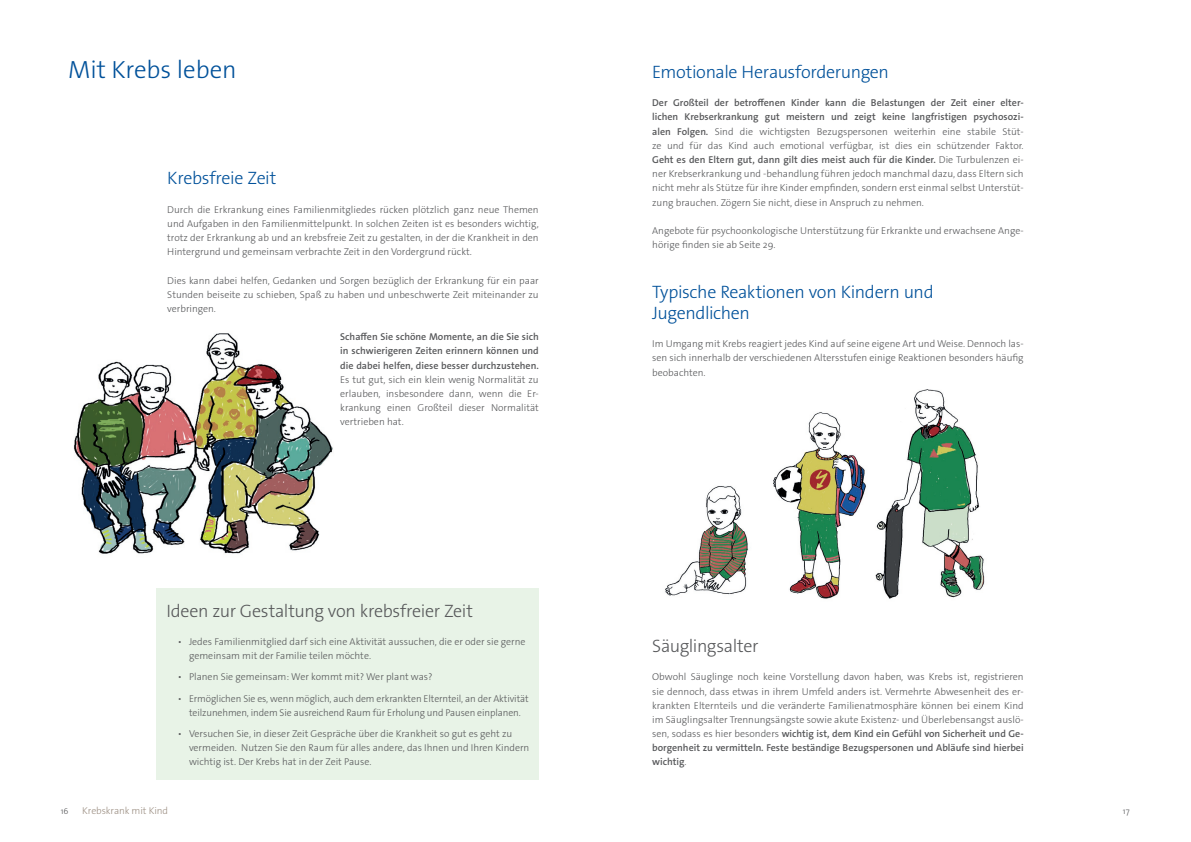
<style>
.page{position:relative;width:1191px;height:842px;background:#fff}
.page>*{position:absolute;margin:0;border:0;box-sizing:border-box;transform-origin:0 0}
.t1{font:300 25px "The Sans Os F";color:#01519a}
.t2{font:300 18px/21.3px "The Sans Os F";letter-spacing:-.02em;color:#01519a}
.t3{font:300 18px "The Sans Os F";letter-spacing:-.02em;color:#57585a}
.t4{font:300 10px/14.2px "The Sans Os F";color:#57585a;text-align:justify}
.t5{font:600 10px/14.2px "The Sans Os F";color:#57585a;text-align:justify}
.t6{font:300 10px "The Sans Os F";letter-spacing:-.01em;color:#9d9084}
.t7{font:300 8.5px "The Sans Os F";color:#57585a}
.s1{font-weight:600}
</style>
<div class="page">
<img style="left:74px;top:333px;width:259px;height:221px">
<div style="left:156px;top:588px;width:383px;height:192px;background:#e8f3e7"></div>
<img style="left:665px;top:389px;width:320px;height:210px">
<h1 class="t1" style="left:68px;top:53px;width:170px">Mit Krebs leben</h1>
<h2 class="t2" style="left:167px;top:168px;width:111px">Krebsfreie Zeit</h2>
<p class="t4" style="left:167px;top:202px;width:373px">Durch die Erkrankung eines Familienmitgliedes rücken plötzlich ganz neue Themen und Aufgaben in den Familienmittelpunkt. In solchen Zeiten ist es besonders wichtig, trotz der Erkrankung ab und an krebsfreie Zeit zu gestalten, in der die Krankheit in den Hintergrund und gemeinsam verbrachte Zeit in den Vordergrund rückt.</p>
<p class="t4" style="left:167px;top:273px;width:373px">Dies kann dabei helfen, Gedanken und Sorgen bezüglich der Erkrankung für ein paar Stunden beiseite zu schieben, Spaß zu haben und unbeschwerte Zeit miteinander zu verbringen.</p>
<p class="t5" style="left:340px;top:330px;width:200px">Schaffen Sie schöne Momente, an die Sie sich in schwierigeren Zeiten erinnern können und die dabei helfen, diese besser durchzustehen.</p>
<p class="t4" style="left:340px;top:372px;width:200px">Es tut gut, sich ein klein wenig Normalität zu erlauben, insbesondere dann, wenn die Er&shy;krankung einen Großteil dieser Normalität vertrieben hat.</p>
<h2 class="t3" style="left:166px;top:599px;width:308px">Ideen zur Gestaltung von krebsfreier Zeit</h2>
<p class="t4" style="left:189px;top:635px;width:338px;text-indent:-11px">• Jedes Familienmitglied darf sich eine Aktivität aussuchen, die er oder sie gerne gemeinsam mit der Familie teilen möchte.</p>
<p class="t4" style="left:178px;top:670px;width:256px">• Planen Sie gemeinsam: Wer kommt mit? Wer plant was?</p>
<p class="t4" style="left:178px;top:691px;width:352px;text-align:center">• Ermöglichen Sie es, wenn möglich, auch dem erkrankten Elternteil, an der Aktivität teilzunehmen, indem Sie ausreichend Raum für Erholung und Pausen einplanen.</p>
<p class="t4" style="left:189px;top:727px;width:342px;text-align:left;text-indent:-11px">• Versuchen Sie, in dieser Zeit Gespräche über die Krankheit so gut es geht zu vermeiden. Nutzen Sie den Raum für alles andere, das Ihnen und Ihren Kindern wichtig ist. Der Krebs hat in der Zeit Pause.</p>
<h2 class="t2" style="left:652px;top:61px;width:238px">Emotionale Herausforderungen</h2>
<p class="t4" style="left:652px;top:96px;width:373px"><span class="s1">Der Großteil der betroffenen Kinder kann die Belastungen der Zeit einer elter&shy;lichen Krebserkrankung gut meistern und zeigt keine langfristigen psychosozi&shy;alen Folgen.</span> Sind die wichtigsten Bezugspersonen weiterhin eine stabile Stüt&shy;ze und für das Kind auch emotional verfügbar, ist dies ein schützender Faktor.<br><span class="s1">Geht es den Eltern gut, dann gilt dies meist auch für die Kinder.</span> Die Turbulenzen ei&shy;ner Krebserkrankung und -behandlung führen jedoch manchmal dazu, dass Eltern sich nicht mehr als Stütze für ihre Kinder empfinden, sondern erst einmal selbst Unterstüt&shy;zung brauchen. Zögern Sie nicht, diese in Anspruch zu nehmen.</p>
<p class="t4" style="left:652px;top:223px;width:373px">Angebote für psychoonkologische Unterstützung für Erkrankte und erwachsene Ange&shy;hörige finden sie ab Seite 29.</p>
<h2 class="t2" style="left:652px;top:281px;width:283px">Typische Reaktionen von Kindern und<br>Jugendlichen</h2>
<p class="t4" style="left:652px;top:337px;width:373px">Im Umgang mit Krebs reagiert jedes Kind auf seine eigene Art und Weise. Dennoch las&shy;sen sich innerhalb der verschiedenen Altersstufen einige Reaktionen besonders häufig beobachten.</p>
<h2 class="t3" style="left:652px;top:634px;width:108px">Säuglingsalter</h2>
<p class="t4" style="left:652px;top:670px;width:373px">Obwohl Säuglinge noch keine Vorstellung davon haben, was Krebs ist, registrieren sie dennoch, dass etwas in ihrem Umfeld anders ist. Vermehrte Abwesenheit des er&shy;krankten Elternteils und die veränderte Familienatmosphäre können bei einem Kind im Säuglingsalter Trennungsängste sowie akute Existenz- und Überlebensangst auslö&shy;sen, sodass es hier besonders <span class="s1">wichtig ist, dem Kind ein Gefühl von Sicherheit und Ge&shy;borgenheit zu vermitteln. Feste beständige Bezugspersonen und Abläufe sind hierbei wichtig</span>.</p>
<p class="t7" style="left:61px;top:805px;width:9px">16</p>
<p class="t6" style="left:82px;top:804px;width:87px">Krebskrank mit Kind</p>
<p class="t7" style="left:1123px;top:805px;width:8px">17</p>
</div>
